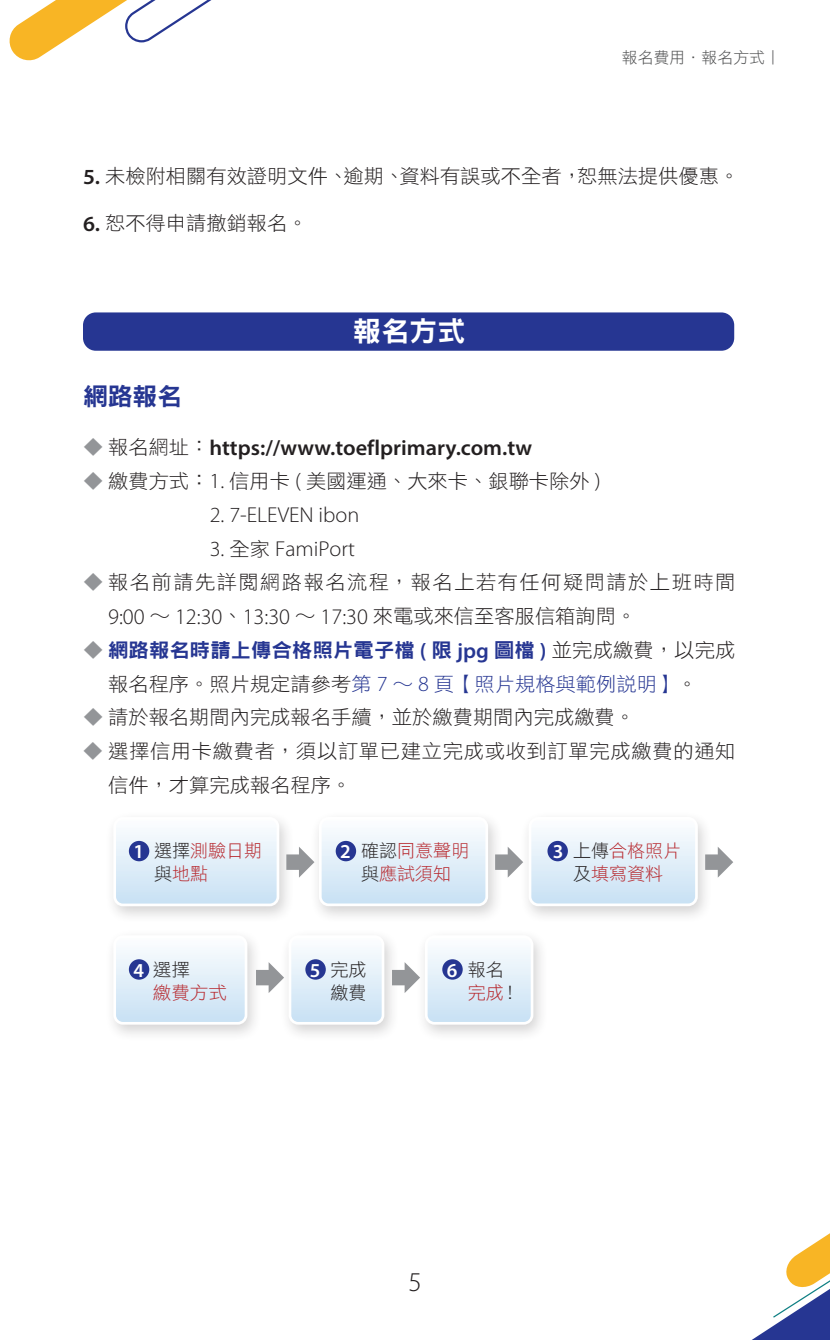
<style>
.page{position:relative;width:830px;height:1340px;background:#fff}
.page>*{position:absolute;margin:0;border:0;box-sizing:border-box;transform-origin:0 0}
.t1{font:28.12px "DF Hei Std W9";color:#fff}
.t2{font:300 27.22px "Myriad Pro";color:#231f20}
.t3{font:24.75px "DF Hei Std W9";color:#263692}
.t4{font:300 22.28px "Myriad Pro";color:#231f20}
.t5{font:600 21.6px "Myriad Pro";color:#231f20}
.t6{font:300 21.6px "Myriad Pro";color:#231f20}
.t7{font:600 19.8px "Myriad Pro";color:#fff}
.t8{font:19.57px "DF Hei Std W3";color:#231f20}
.t9{font:19.57px/33.8px "DF Hei Std W3";letter-spacing:.035em;color:#231f20}
.t10{font:19.57px "DF Hei Std W9";letter-spacing:.01em;color:#263692}
.t11{font:19.57px "DF Hei Std W3";letter-spacing:.07em;color:#231f20}
.t12{font:19.57px "DF Hei Std W3";color:#263692}
.t13{font:18px/22.5px "DF Hei Std W3";color:#b7282e}
.t14{font:18px/22.5px "DF Hei Std W3";color:#231f20;text-align:right}
.t15{font:15.75px "DF Hei Std W3";letter-spacing:.01em;color:#4b4c4d}
.s1{font-family:"Myriad Pro";font-weight:600;font-size:21.6px}
.s2{font-family:"DF Hei Std W3";font-weight:400;font-size:19.57px;color:#939598}
.s3{font-family:"DF Hei Std W3";font-weight:400;font-size:19.57px}
.s4{color:#939598}
.s5{font-family:"Myriad Pro";font-weight:300;font-size:21.6px}
.s6{font-family:"DF Hei Std W3";font-weight:400;font-size:20.25px}
.s7{font-family:"DF Hei Std W3";color:#939598}
.s8{font-family:"DF Hei Std W3";color:#231f20}
.s9{color:#231f20}
.s10{font-family:"Myriad Pro";font-weight:600;font-size:19.8px;color:#fff}
.s11{color:#b7282e}
</style>
<div class="page">
<svg style="left:9px;top:0;width:203px;height:61px"></svg>
<svg style="left:753px;top:1234px;width:76px;height:105px"></svg>
<div style="left:83px;top:312px;width:650px;height:39px;background:#263692;border-radius:13px"></div>
<div style="left:104px;top:810px;width:190px;height:113px;background:#231f20;opacity:.2"></div>
<svg style="left:115px;top:818px;width:163px;height:87px"></svg>
<div style="left:113px;top:817px;width:166px;height:89px;border:3px solid #fff;border-radius:8px"></div>
<div style="left:129px;top:840px;width:20px;height:21px;background:#263692;border-radius:50%"></div>
<div style="left:104px;top:928px;width:159px;height:114px;background:#231f20;opacity:.2"></div>
<svg style="left:115px;top:936px;width:131px;height:87px"></svg>
<div style="left:113px;top:935px;width:134px;height:89px;border:3px solid #fff;border-radius:8px"></div>
<div style="left:129px;top:959px;width:20px;height:20px;background:#263692;border-radius:50%"></div>
<div style="left:279px;top:928px;width:120px;height:114px;background:#231f20;opacity:.2"></div>
<svg style="left:290px;top:936px;width:93px;height:87px"></svg>
<div style="left:288px;top:935px;width:96px;height:89px;border:3px solid #fff;border-radius:8px"></div>
<div style="left:305px;top:959px;width:20px;height:20px;background:#263692;border-radius:50%"></div>
<div style="left:415px;top:928px;width:133px;height:114px;background:#231f20;opacity:.2"></div>
<svg style="left:426px;top:936px;width:106px;height:87px"></svg>
<div style="left:424px;top:935px;width:109px;height:89px;border:3px solid #fff;border-radius:8px"></div>
<div style="left:442px;top:959px;width:20px;height:20px;background:#263692;border-radius:50%"></div>
<div style="left:309px;top:810px;width:194px;height:113px;background:#231f20;opacity:.2"></div>
<svg style="left:320px;top:818px;width:166px;height:86px"></svg>
<div style="left:319px;top:817px;width:169px;height:89px;border:3px solid #fff;border-radius:8px"></div>
<div style="left:335px;top:840px;width:21px;height:21px;background:#263692;border-radius:50%"></div>
<div style="left:519px;top:810px;width:193px;height:113px;background:#231f20;opacity:.2"></div>
<svg style="left:529px;top:818px;width:167px;height:86px"></svg>
<div style="left:528px;top:817px;width:169px;height:89px;border:3px solid #fff;border-radius:8px"></div>
<div style="left:547px;top:840px;width:20px;height:21px;background:#263692;border-radius:50%"></div>
<svg style="left:704px;top:846px;width:29px;height:31px"></svg>
<svg style="left:495px;top:846px;width:28px;height:31px"></svg>
<svg style="left:286px;top:846px;width:28px;height:31px"></svg>
<svg style="left:256px;top:962px;width:28px;height:31px"></svg>
<svg style="left:392px;top:962px;width:28px;height:31px"></svg>
<p class="t15" style="left:621px;top:49px;width:160px">報名費用．報名方式︱</p>
<p class="t8" style="left:83px;top:165px;width:657px"><span class="s1">5.</span> 未檢附相關有效證明文件、逾期、資料有誤或不全者，恕無法提供優惠。</p>
<p class="t8" style="left:83px;top:212px;width:226px"><span class="s1">6.</span> 恕不得申請撤銷報名。</p>
<h1 class="t1" style="left:353px;top:315px;width:114px">報名方式</h1>
<p class="t3" style="left:83px;top:383px;width:101px">網路報名</p>
<p class="t5" style="left:83px;top:434px;width:450px"><span class="s2">◆</span> <span class="s3">報名網址：</span>https://www.toeflprimary.com.tw</p>
<p class="t8" style="left:83px;top:470px;width:519px"><span class="s4">◆</span> 繳費方式：<span class="s5">1.</span> 信用卡 <span class="s5">(</span> 美國運通、大來卡、銀聯卡除外 <span class="s5">)</span></p>
<p class="t6" style="left:210px;top:503px;width:151px">2. 7-ELEVEN ibon</p>
<p class="t6" style="left:210px;top:537px;width:147px">3. <span class="s3">全家</span> FamiPort</p>
<p class="t11" style="left:83px;top:571px;width:653px"><span class="s4">◆</span> 報名前請先詳閱網路報名流程，報名上若有任何疑問請於上班時間</p>
<p class="t4" style="left:108px;top:604px;width:529px">9:00 <span class="s6">∼</span> 12:30<span class="s6">、</span>13:30 <span class="s6">∼</span> 17:30 <span class="s3">來電或來信至客服信箱詢問。</span></p>
<p class="t10" style="left:83px;top:639px;width:653px"><span class="s7">◆</span> 網路報名時請上傳合格照片電子檔 <span class="s1">(</span> 限 <span class="s1">jpg</span> 圖檔 <span class="s1">)</span> <span class="s8">並完成繳費，以完成</span></p>
<p class="t12" style="left:108px;top:673px;width:590px"><span class="s9">報名程序。照片規定請參考</span>第 <span class="s5">7</span> ∼ <span class="s5">8</span> 頁【照片規格與範例說明】<span class="s9">。</span></p>
<p class="t8" style="left:83px;top:706px;width:553px"><span class="s4">◆</span> 請於報名期間內完成報名手續，並於繳費期間內完成繳費。</p>
<p class="t9" style="left:108px;top:734px;width:628px;text-indent:-25px"><span class="s4">◆</span> 選擇信用卡繳費者，須以訂單已建立完成或收到訂單完成繳費的通知信件，才算完成報名程序。</p>
<p class="t7" style="left:133px;top:839px;width:12px">1</p>
<p class="t13" style="left:154px;top:839px;width:109px"><span class="s9">選擇</span>測驗日期<span class="s9">與</span>地點</p>
<p class="t7" style="left:340px;top:839px;width:12px">2</p>
<p class="t13" style="left:361px;top:839px;width:109px"><span class="s9">確認</span>同意聲明<span class="s9">與</span>應試須知</p>
<p class="t14" style="left:133px;top:958px;width:58px"><span class="s10">4</span> 選擇</p>
<p class="t14" style="left:310px;top:958px;width:58px"><span class="s10">5</span> 完成繳費</p>
<p class="t14" style="left:467px;top:958px;width:53px;text-align:left;text-indent:-21px"><span class="s10">6</span> 報名<span class="s11">完成</span>！</p>
<p class="t13" style="left:153px;top:980px;width:76px">繳費方式</p>
<p class="t13" style="left:552px;top:839px;width:130px;text-align:center"><span class="s10">3</span> <span class="s9">上傳</span>合格照片<span class="s9">及</span>填寫資料</p>
<h2 class="t2" style="left:408px;top:1267px;width:15px">5</h2>
</div>
